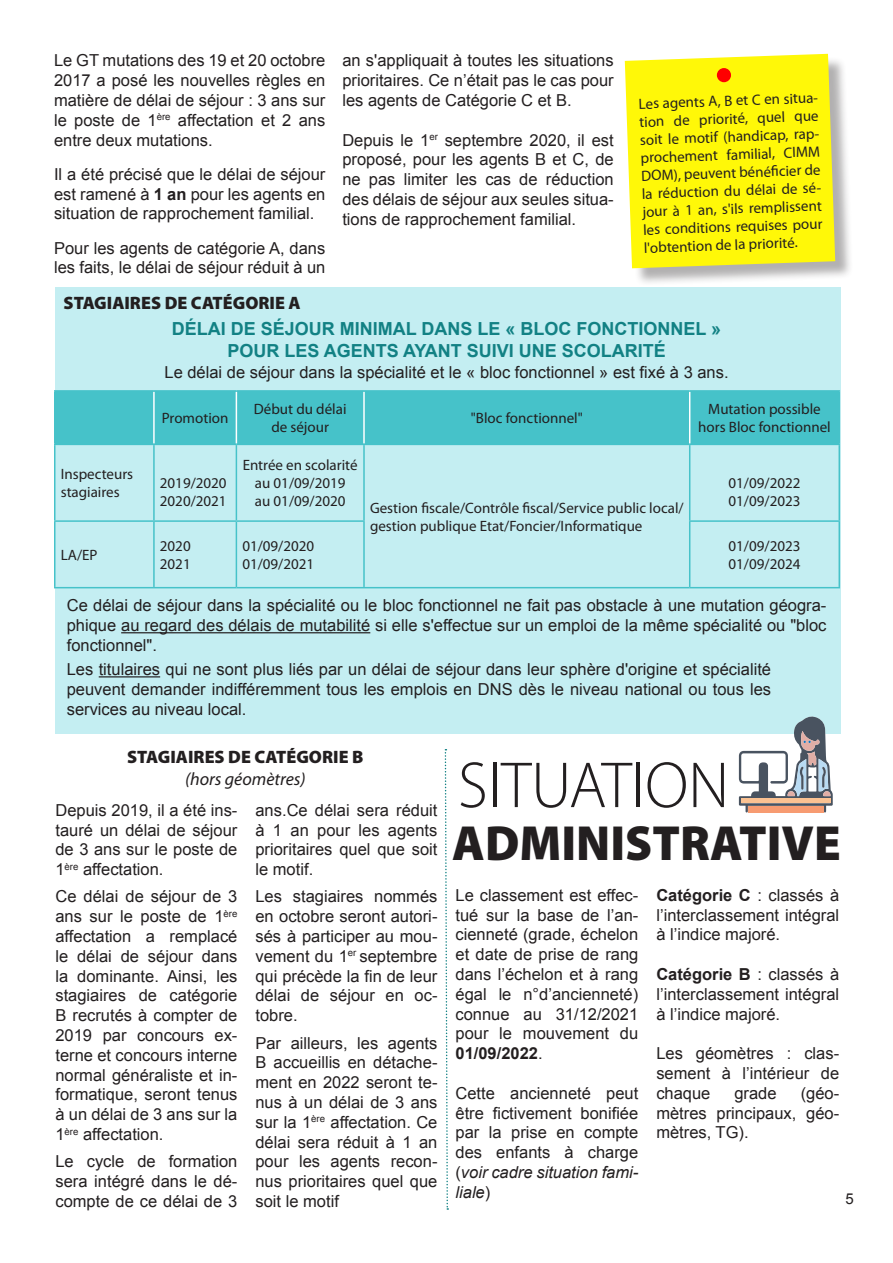
<style>
.page{position:relative;width:893px;height:1263px;background:#fff}
.page>*{position:absolute;margin:0;border:0;box-sizing:border-box;transform-origin:0 0}
.t1{font:300 65.55px "Myriad Pro";color:#231f20}
.t2{font:900 49.65px "Myriad Pro";color:#231f20}
.t3{font:700 18px/21.6px "Arial";color:#128184;text-align:center}
.t4{font:900 18px "Myriad Pro";color:#231f20}
.t5{font:italic 18px "Myriad Pro";color:#231f20}
.t6{font:16.5px/19.8px "Arial";color:#231f20;text-align:justify}
.t7{font:15px/18px "Myriad Pro";color:#231f20}
.t8{font:15px "Arial";color:#231f20}
.s1{font-weight:700}
.s2{font-style:italic}
</style>
<div class="page">
<div style="left:55px;top:287px;width:786px;height:446px;background:#c4eef2"></div>
<div style="left:628px;top:57px;width:226px;height:230px;background:#231f20;opacity:.35"></div>
<div style="left:625px;top:54px;width:210px;height:214px;background:#fff808"></div>
<svg style="left:739px;top:716px;width:94px;height:96px"></svg>
<div style="left:748px;top:806px;width:76px;height:6px;background:#f79b71"></div>
<hr style="left:121px;top:632px;width:249px;height:1px;background:#231f20">
<hr style="left:99px;top:676px;width:61px;height:1px;background:#231f20">
<div style="left:56px;top:392px;width:782px;height:52px;background:#46c2c9"></div>
<hr style="left:54px;top:392px;width:2px;height:52px;background:#46c2c9">
<hr style="left:153px;top:392px;width:2px;height:52px;background:#fff">
<hr style="left:236px;top:392px;width:1px;height:52px;background:#fff">
<hr style="left:363px;top:392px;width:2px;height:52px;background:#fff">
<hr style="left:689px;top:392px;width:1px;height:52px;background:#fff">
<hr style="left:838px;top:392px;width:2px;height:52px;background:#46c2c9">
<hr style="left:54px;top:390px;width:100px;height:2px;background:#46c2c9">
<hr style="left:154px;top:390px;width:82px;height:2px;background:#46c2c9">
<hr style="left:236px;top:390px;width:128px;height:2px;background:#46c2c9">
<hr style="left:364px;top:390px;width:326px;height:2px;background:#46c2c9">
<hr style="left:690px;top:390px;width:150px;height:2px;background:#46c2c9">
<hr style="left:54px;top:444px;width:100px;height:1px;background:#46c2c9">
<hr style="left:54px;top:445px;width:2px;height:75px;background:#46c2c9">
<hr style="left:154px;top:444px;width:82px;height:1px;background:#46c2c9">
<hr style="left:153px;top:445px;width:2px;height:75px;background:#46c2c9">
<hr style="left:236px;top:444px;width:128px;height:1px;background:#46c2c9">
<hr style="left:236px;top:445px;width:1px;height:75px;background:#46c2c9">
<hr style="left:364px;top:444px;width:326px;height:1px;background:#46c2c9">
<hr style="left:363px;top:445px;width:2px;height:75px;background:#46c2c9">
<hr style="left:690px;top:444px;width:150px;height:1px;background:#46c2c9">
<hr style="left:689px;top:445px;width:1px;height:75px;background:#46c2c9">
<hr style="left:838px;top:445px;width:2px;height:75px;background:#46c2c9">
<hr style="left:54px;top:520px;width:100px;height:2px;background:#46c2c9">
<hr style="left:54px;top:522px;width:2px;height:65px;background:#46c2c9">
<hr style="left:154px;top:520px;width:82px;height:2px;background:#46c2c9">
<hr style="left:153px;top:522px;width:2px;height:65px;background:#46c2c9">
<hr style="left:236px;top:520px;width:129px;height:2px;background:#46c2c9">
<hr style="left:236px;top:522px;width:1px;height:65px;background:#46c2c9">
<hr style="left:363px;top:522px;width:2px;height:65px;background:#46c2c9">
<hr style="left:689px;top:520px;width:151px;height:2px;background:#46c2c9">
<hr style="left:689px;top:522px;width:1px;height:65px;background:#46c2c9">
<hr style="left:838px;top:522px;width:2px;height:65px;background:#46c2c9">
<hr style="left:54px;top:587px;width:100px;height:1px;background:#46c2c9">
<hr style="left:154px;top:587px;width:82px;height:1px;background:#46c2c9">
<hr style="left:236px;top:587px;width:128px;height:1px;background:#46c2c9">
<hr style="left:364px;top:587px;width:326px;height:1px;background:#46c2c9">
<hr style="left:690px;top:587px;width:150px;height:1px;background:#46c2c9">
<div style="left:717px;top:68px;width:14px;height:14px;background:#f00;border-radius:50%"></div>
<svg style="left:444px;top:749px;width:5px;height:461px"></svg>
<p class="t6" style="left:54px;top:51px;width:273px">Le GT mutations des 19 et 20 octobre 2017 a posé les nouvelles règles en matière de délai de séjour : 3 ans sur le poste de 1<sup>ère</sup> affectation et 2 ans entre deux mutations.</p>
<p class="t6" style="left:54px;top:164px;width:273px">Il a été précisé que le délai de séjour est ramené à <span class="s1">1 an</span> pour les agents en situation de rapprochement familial.</p>
<p class="t6" style="left:54px;top:238px;width:273px">Pour les agents de catégorie A, dans les faits, le délai de séjour réduit à un</p>
<p class="t4" style="left:64px;top:292px;width:239px">STAGIAIRES DE CATÉGORIE A</p>
<p class="t6" style="left:342px;top:51px;width:273px">an s'appliquait à toutes les situations prioritaires. Ce n’était pas le cas pour les agents de Catégorie C et B.</p>
<p class="t6" style="left:342px;top:130px;width:273px">Depuis le 1<sup>er</sup> septembre 2020, il est proposé, pour les agents B et C, de ne pas limiter les cas de réduction des délais de séjour aux seules situa&shy;tions de rapprochement familial.</p>
<p class="t7" style="left:638px;top:95px;width:184px;rotate:-2deg">Les agents A, B et C en situa&shy;tion de priorité, quel que soit le motif (handicap, rap&shy;prochement familial, CIMM<br>DOM), peuvent bénéfi cier de la réduction du délai de sé&shy;jour à 1 an, s'ils remplissent les conditions requises pour l'obtention de la priorité.</p>
<p class="t3" style="left:172px;top:319px;width:551px">DÉLAI DE SÉJOUR MINIMAL DANS LE « BLOC FONCTIONNEL »<br>POUR LES AGENTS AYANT SUIVI UNE SCOLARITÉ</p>
<p class="t6" style="left:165px;top:363px;width:566px">Le délai de séjour dans la spécialité et le « bloc fonctionnel » est fixé à 3 ans.</p>
<p class="t7" style="left:162px;top:409px;width:68px">Promotion</p>
<p class="t7" style="left:254px;top:400px;width:94px;text-align:center">Début du délai de séjour</p>
<p class="t7" style="left:471px;top:409px;width:113px">"Bloc fonctionnel"</p>
<p class="t7" style="left:698px;top:400px;width:134px;text-align:center">Mutation possible hors Bloc fonctionnel</p>
<p class="t7" style="left:61px;top:465px;width:74px">Inspecteurs stagiaires</p>
<p class="t7" style="left:160px;top:474px;width:68px">2019/2020<br>2020/2021</p>
<p class="t7" style="left:243px;top:456px;width:117px;text-align:center">Entrée en scolarité au 01/09/2019<br>au 01/09/2020</p>
<p class="t7" style="left:370px;top:498px;width:315px">Gestion fiscale/Contrôle fiscal/Service public local/ gestion publique Etat/Foncier/Informatique</p>
<p class="t7" style="left:729px;top:474px;width:73px">01/09/2022<br>01/09/2023</p>
<p class="t7" style="left:61px;top:546px;width:38px">LA/EP</p>
<p class="t7" style="left:160px;top:537px;width:32px">2020<br>2021</p>
<p class="t7" style="left:242px;top:537px;width:73px">01/09/2020<br>01/09/2021</p>
<p class="t7" style="left:729px;top:537px;width:73px">01/09/2023<br>01/09/2024</p>
<p class="t6" style="left:67px;top:596px;width:761px">Ce délai de séjour dans la spécialité ou le bloc fonctionnel ne fait pas obstacle à une mutation géogra&shy;phique au regard des délais de mutabilité si elle s'effectue sur un emploi de la même spécialité ou "bloc fonctionnel".</p>
<p class="t6" style="left:67px;top:660px;width:706px">Les titulaires qui ne sont plus liés par un délai de séjour dans leur sphère d'origine et spécialité peuvent demander indifféremment tous les emplois en DNS dès le niveau national ou tous les services au niveau local.</p>
<p class="t4" style="left:127px;top:747px;width:238px">STAGIAIRES DE CATÉGORIE B</p>
<p class="t5" style="left:185px;top:768px;width:122px">(hors géomètres)</p>
<p class="t6" style="left:55px;top:800px;width:183px">Depuis 2019, il a été ins&shy;tauré un délai de séjour de 3 ans sur le poste de 1<sup>ère</sup> affectation.</p>
<p class="t6" style="left:55px;top:887px;width:184px">Ce délai de séjour de 3 ans sur le poste de 1<sup>ère </sup>affectation a remplacé le délai de séjour dans la dominante. Ainsi, les stagiaires de catégorie B recrutés à compter de 2019 par concours ex&shy;terne et concours interne normal généraliste et in&shy;formatique, seront tenus à un délai de 3 ans sur la 1<sup>ère</sup> affectation.</p>
<p class="t6" style="left:55px;top:1152px;width:183px">Le cycle de formation sera intégré dans le dé&shy;compte de ce délai de 3</p>
<p class="t6" style="left:255px;top:800px;width:183px">ans.Ce délai sera réduit à 1 an pour les agents prioritaires quel que soit le motif.</p>
<p class="t6" style="left:255px;top:887px;width:183px">Les stagiaires nommés en octobre seront autori&shy;sés à participer au mou&shy;vement du 1<sup>er</sup> septembre qui précède la fin de leur délai de séjour en oc&shy;tobre.</p>
<p class="t6" style="left:255px;top:1033px;width:183px">Par ailleurs, les agents B accueillis en détache&shy;ment en 2022 seront te&shy;nus à un délai de 3 ans sur la 1<sup>ère</sup> affectation. Ce délai sera réduit à 1 an pour les agents recon&shy;nus prioritaires quel que soit le motif</p>
<h1 class="t1" style="left:458px;top:746px;width:273px">SITUATION</h1>
<h2 class="t2" style="left:452px;top:815px;width:390px">ADMINISTRATIVE</h2>
<p class="t6" style="left:455px;top:885px;width:184px">Le classement est effec&shy;tué sur la base de l’an&shy;cienneté (grade, échelon et date de prise de rang dans l’échelon et à rang égal le n°d’ancienneté) connue au 31/12/2021 pour le mouvement du <span class="s1">01/09/2022</span>.</p>
<p class="t6" style="left:455px;top:1083px;width:184px">Cette ancienneté peut être fictivement bonifiée par la prise en compte des enfants à charge (<span class="s2">voir cadre situation fami&shy;liale</span>)</p>
<p class="t6" style="left:656px;top:885px;width:184px"><span class="s1">Catégorie C</span> : classés à l’interclassement intégral à l’indice majoré.</p>
<p class="t6" style="left:656px;top:964px;width:184px"><span class="s1">Catégorie B</span> : classés à l’interclassement intégral à l’indice majoré.</p>
<p class="t6" style="left:656px;top:1044px;width:184px">Les géomètres : clas&shy;sement à l’intérieur de chaque</p>
<p class="t6" style="left:656px;top:1083px;width:184px;text-indent:144px">(géo&shy;mètres principaux, géo&shy;mètres, TG).</p>
<p class="t6" style="left:734px;top:1083px;width:44px">grade</p>
<p class="t8" style="left:846px;top:1189px;width:10px">5</p>
</div>
